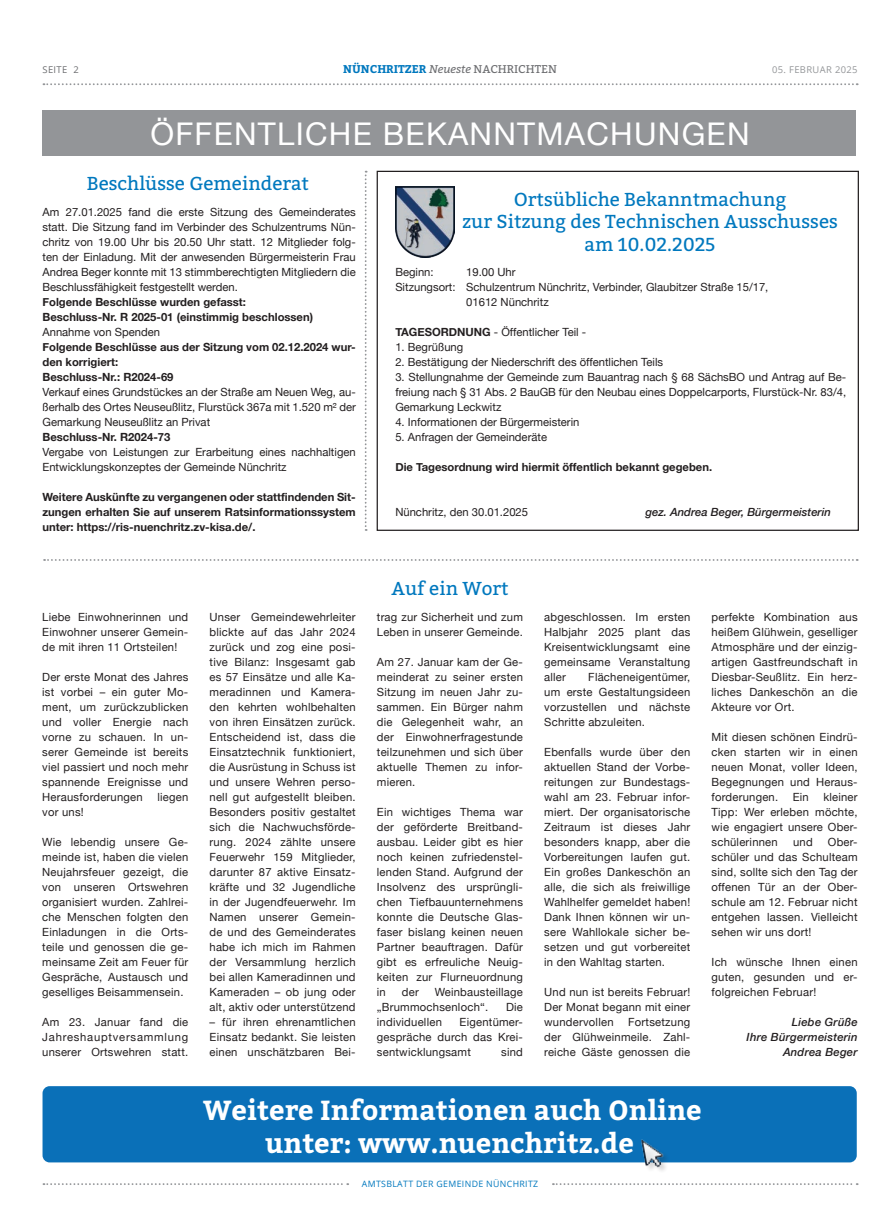
<style>
.page{position:relative;width:886px;height:1223px;background:#fff}
.page>*{position:absolute;margin:0;border:0;box-sizing:border-box;transform-origin:0 0}
.t1{font:31.25px "Helvetica Neue";letter-spacing:.04em;color:#fff}
.t2{font:700 27.5px/33px "Bitter";color:#fff;text-align:center}
.t3{font:18.75px/22.5px "Bitter";color:#0078be;text-align:center}
.t4{font:11.25px/15px "Helvetica Neue";letter-spacing:.02em;color:#231f20;text-align:justify}
.t5{font:700 11.25px/15px "Helvetica Neue";color:#231f20}
.t6{font:11.25px/15px "Helvetica Neue";color:#231f20}
.t7{font:italic 500 11.25px/15px "Helvetica Neue";letter-spacing:.02em;color:#231f20;text-align:right}
.t8{font:italic 500 11.25px "Helvetica Neue";color:#231f20}
.t9{font:700 11.25px "Bitter";color:#0078be}
.t10{font:9.38px "Open Sans";letter-spacing:.04em;color:#939598}
.t11{font:9.38px "Open Sans";letter-spacing:.04em;color:#6c6d70}
.t12{font:8.75px "Open Sans";letter-spacing:.04em;color:#0078be}
.s1{font-weight:400;font-style:italic;color:#6c6d70}
.s2{font-weight:400;color:#6c6d70}
.s3{font-weight:700}
</style>
<div class="page">
<svg style="left:43px;top:83px;width:815px;height:2px"></svg>
<svg style="left:43px;top:1183px;width:305px;height:2px"></svg>
<svg style="left:553px;top:1183px;width:305px;height:2px"></svg>
<div style="left:43px;top:111px;width:813px;height:45px;background:#939598"></div>
<svg style="left:44px;top:559px;width:814px;height:2px"></svg>
<svg style="left:365px;top:171px;width:2px;height:360px"></svg>
<img style="left:395px;top:186px;width:59px;height:71px">
<div style="left:43px;top:1086px;width:814px;height:76px;background:#0a70b8;border-radius:7px"></div>
<img style="left:625px;top:1139px;width:54px;height:32px">
<p class="t11" style="left:43px;top:63px;width:38px">SEITE 2</p>
<p class="t9" style="left:343px;top:61px;width:215px">NÜNCHRITZER <span class="s1">Neueste</span> <span class="s2">NACHRICHTEN</span></p>
<p class="t10" style="left:772px;top:63px;width:87px">05. FEBRUAR 2025</p>
<h1 class="t1" style="left:150px;top:111px;width:601px">ÖFFENTLICHE BEKANNTMACHUNGEN</h1>
<h3 class="t3" style="left:87px;top:172px;width:224px">Beschlüsse Gemeinderat</h3>
<p class="t4" style="left:42px;top:205px;width:315px">Am 27.01.2025 fand die erste Sitzung des Gemeinderates statt. Die Sitzung fand im Verbinder des Schulzentrums Nün&shy;chritz von 19.00 Uhr bis 20.50 Uhr statt. 12 Mitglieder folg&shy;ten der Einladung. Mit der anwesenden Bürgermeisterin Frau Andrea Beger konnte mit 13 stimmberechtigten Mitgliedern die Beschlussfähigkeit festgestellt werden.</p>
<p class="t5" style="left:42px;top:294px;width:272px">Folgende Beschlüsse wurden gefasst:<br>Beschluss-Nr. R 2025-01 (einstimmig beschlossen)</p>
<p class="t6" style="left:42px;top:325px;width:119px">Annahme von Spenden</p>
<p class="t5" style="left:42px;top:339px;width:315px">Folgende Beschlüsse aus der Sitzung vom 02.12.2024 wur&shy;den korrigiert:<br>Beschluss-Nr.: R2024-69</p>
<p class="t4" style="left:42px;top:385px;width:315px">Verkauf eines Grundstückes an der Straße am Neuen Weg, au&shy;ßerhalb des Ortes Neuseußlitz, Flurstück 367a mit 1.520 m² der Gemarkung Neuseußlitz an Privat</p>
<p class="t5" style="left:42px;top:429px;width:129px">Beschluss-Nr. R2024-73</p>
<p class="t6" style="left:42px;top:445px;width:315px">Vergabe von Leistungen zur Erarbeitung eines nachhaltigen<br>Entwicklungskonzeptes der Gemeinde Nünchritz</p>
<p class="t5" style="left:42px;top:489px;width:315px;text-align:justify">Weitere Auskünfte zu vergangenen oder stattfindenden Sit&shy;zungen erhalten Sie auf unserem Ratsinformationssystem unter: https://ris-nuenchritz.zv-kisa.de/.</p>
<p class="t4" style="left:42px;top:610px;width:148px">Liebe Einwohnerinnen und Einwohner unserer Gemein&shy;de mit ihren 11 Ortsteilen!</p>
<p class="t4" style="left:42px;top:670px;width:148px">Der erste Monat des Jahres ist vorbei – ein guter Mo&shy;ment, um zurückzublicken und voller Energie nach vorne zu schauen. In un&shy;serer Gemeinde ist bereits viel passiert und noch mehr spannende Ereignisse und Herausforderungen</p>
<p class="t4" style="left:157px;top:790px;width:32px">liegen</p>
<p class="t4" style="left:42px;top:805px;width:43px">vor uns!</p>
<p class="t4" style="left:42px;top:835px;width:148px">Wie lebendig unsere Ge&shy;meinde ist, haben die vielen Neujahrsfeuer gezeigt, die von unseren Ortswehren organisiert wurden. Zahlrei&shy;che Menschen folgten den Einladungen in die Orts&shy;teile und genossen die ge&shy;meinsame Zeit am Feuer für Gespräche, Austausch und geselliges Beisammensein.</p>
<p class="t4" style="left:42px;top:1015px;width:148px">Am 23. Januar fand die Jahreshauptversammlung unserer Ortswehren statt.</p>
<p class="t4" style="left:210px;top:610px;width:148px">Unser Gemeindewehrleiter blickte auf das Jahr 2024 zurück und zog eine posi&shy;tive Bilanz: Insgesamt gab es 57 Einsätze und alle Ka&shy;meradinnen und Kamera&shy;den kehrten wohlbehalten von ihren Einsätzen zurück.<br>Entscheidend ist, dass die Einsatztechnik funktioniert, die Ausrüstung in Schuss ist und unsere Wehren perso&shy;nell gut aufgestellt bleiben.<br>Besonders positiv gestaltet sich die Nachwuchsförde&shy;rung. 2024 zählte unsere Feuerwehr 159 Mitglieder, darunter 87 aktive Einsatz&shy;kräfte und 32 Jugendliche in der Jugendfeuerwehr. Im Namen unserer Gemein&shy;de und des Gemeinderates habe ich mich im Rahmen der Versammlung herzlich bei allen Kameradinnen und Kameraden – ob jung oder alt, aktiv oder unterstützend</p>
<p class="t4" style="left:210px;top:1015px;width:148px">– für ihren ehrenamtlichen Einsatz bedankt. Sie leisten einen unschätzbaren Bei-</p>
<h3 class="t3" style="left:462px;top:187px;width:377px">Ortsübliche Bekanntmachung<br>zur Sitzung des Technischen Ausschusses am 10.02.2025</h3>
<p class="t4" style="left:395px;top:265px;width:40px">Beginn:</p>
<p class="t4" style="left:466px;top:265px;width:51px">19.00 Uhr</p>
<p class="t6" style="left:395px;top:280px;width:374px">Sitzungsort: Schulzentrum Nünchritz, Verbinder, Glaubitzer Straße 15/17,</p>
<p class="t6" style="left:466px;top:295px;width:84px">01612 Nünchritz</p>
<p class="t6" style="left:395px;top:325px;width:192px"><span class="s3">TAGESORDNUNG</span> - Öffentlicher Teil -</p>
<p class="t6" style="left:395px;top:340px;width:69px">1. Begrüßung</p>
<p class="t6" style="left:395px;top:355px;width:269px">2. Bestätigung der Niederschrift des öffentlichen Teils</p>
<p class="t4" style="left:395px;top:370px;width:452px">3. Stellungnahme der Gemeinde zum Bauantrag nach § 68 SächsBO und Antrag auf Be&shy;freiung nach § 31 Abs. 2 BauGB für den Neubau eines Doppelcarports, Flurstück-Nr. 83/4, Gemarkung Leckwitz</p>
<p class="t6" style="left:395px;top:415px;width:186px">4. Informationen der Bürgermeisterin</p>
<p class="t6" style="left:395px;top:430px;width:153px">5. Anfragen der Gemeinderäte</p>
<p class="t5" style="left:395px;top:459px;width:318px">Die Tagesordnung wird hiermit öffentlich bekannt gegeben.</p>
<p class="t6" style="left:395px;top:505px;width:134px">Nünchritz, den 30.01.2025</p>
<p class="t8" style="left:645px;top:502px;width:187px">gez. Andrea Beger, Bürgermeisterin</p>
<h3 class="t3" style="left:391px;top:577px;width:119px">Auf ein Wort</h3>
<p class="t4" style="left:377px;top:610px;width:148px">trag zur Sicherheit und zum<br>Leben in unserer Gemeinde.</p>
<p class="t4" style="left:377px;top:655px;width:148px">Am 27. Januar kam der Ge&shy;meinderat zu seiner ersten Sitzung im neuen Jahr zu&shy;sammen. Ein Bürger nahm die Gelegenheit wahr, an der Einwohnerfragestunde teilzunehmen und sich über aktuelle Themen zu infor&shy;mieren.</p>
<p class="t4" style="left:377px;top:805px;width:148px">Ein wichtiges Thema war der geförderte Breitband&shy;ausbau. Leider gibt es hier noch keinen zufriedenstel&shy;lenden Stand. Aufgrund der Insolvenz des ursprüngli&shy;chen Tiefbauunternehmens konnte die Deutsche Glas&shy;faser bislang keinen neuen Partner beauftragen. Dafür gibt es erfreuliche Neuig&shy;keiten zur Flurneuordnung in</p>
<p class="t4" style="left:377px;top:985px;width:148px;text-indent:58px">Weinbausteillage „Brummochsenloch“.</p>
<p class="t4" style="left:402px;top:985px;width:18px">der</p>
<p class="t4" style="left:506px;top:1000px;width:18px">Die</p>
<p class="t4" style="left:377px;top:1015px;width:148px;text-indent:83px">Eigentümer&shy;gespräche durch das Krei&shy;sentwicklungsamt</p>
<p class="t4" style="left:377px;top:1015px;width:67px">individuellen</p>
<p class="t4" style="left:501px;top:1045px;width:23px">sind</p>
<p class="t4" style="left:544px;top:610px;width:148px">abgeschlossen. Im ersten Halbjahr 2025 plant das Kreisentwicklungsamt eine gemeinsame Veranstaltung aller</p>
<p class="t4" style="left:544px;top:670px;width:148px;text-indent:44px">Flächeneigentümer, um erste Gestaltungsideen vorzustellen und nächste Schritte abzuleiten.</p>
<p class="t4" style="left:544px;top:745px;width:148px">Ebenfalls wurde über den aktuellen Stand der Vorbe&shy;reitungen zur Bundestags&shy;wahl am 23. Februar infor&shy;miert. Der organisatorische Zeitraum ist dieses Jahr besonders knapp, aber die Vorbereitungen laufen gut.<br>Ein großes Dankeschön an alle, die sich als freiwillige Wahlhelfer gemeldet haben!<br>Dank Ihnen können wir un&shy;sere Wahllokale sicher be&shy;setzen und gut vorbereitet in den Wahltag starten.</p>
<p class="t4" style="left:544px;top:984px;width:148px">Und nun ist bereits Februar!<br>Der Monat begann mit einer wundervollen</p>
<p class="t4" style="left:544px;top:1014px;width:148px;text-indent:84px">Fortsetzung der Glühweinmeile. Zahl&shy;reiche Gäste genossen die</p>
<p class="t4" style="left:711px;top:609px;width:148px">perfekte Kombination aus heißem Glühwein, geselliger Atmosphäre und der einzig&shy;artigen Gastfreundschaft in Diesbar-Seußlitz. Ein herz&shy;liches Dankeschön an die Akteure vor Ort.</p>
<p class="t4" style="left:711px;top:729px;width:148px">Mit diesen schönen Eindrü&shy;cken starten wir in einen neuen Monat, voller Ideen, Begegnungen und Heraus&shy;forderungen.</p>
<p class="t4" style="left:711px;top:789px;width:148px;text-indent:112px">kleiner Tipp: Wer erleben möchte, wie engagiert unsere Ober&shy;schülerinnen</p>
<p class="t4" style="left:793px;top:789px;width:18px">Ein</p>
<p class="t4" style="left:711px;top:834px;width:148px;text-indent:116px">Ober&shy;schüler und das Schulteam sind, sollte sich den Tag der offenen Tür an der Ober&shy;schule am 12. Februar nicht entgehen lassen. Vielleicht sehen wir uns dort!</p>
<p class="t4" style="left:711px;top:954px;width:148px">Ich wünsche Ihnen einen guten, gesunden und er&shy;folgreichen Februar!</p>
<p class="t7" style="left:747px;top:1013px;width:112px">Liebe Grüße<br>Ihre Bürgermeisterin<br>Andrea Beger</p>
<p class="t4" style="left:793px;top:834px;width:21px">und</p>
<h2 class="t2" style="left:203px;top:1092px;width:500px">Weitere Informationen auch Online unter: www.nuenchritz.de</h2>
<p class="t12" style="left:362px;top:1177px;width:178px">AMTSBLATT DER GEMEINDE NÜNCHRITZ</p>
</div>
